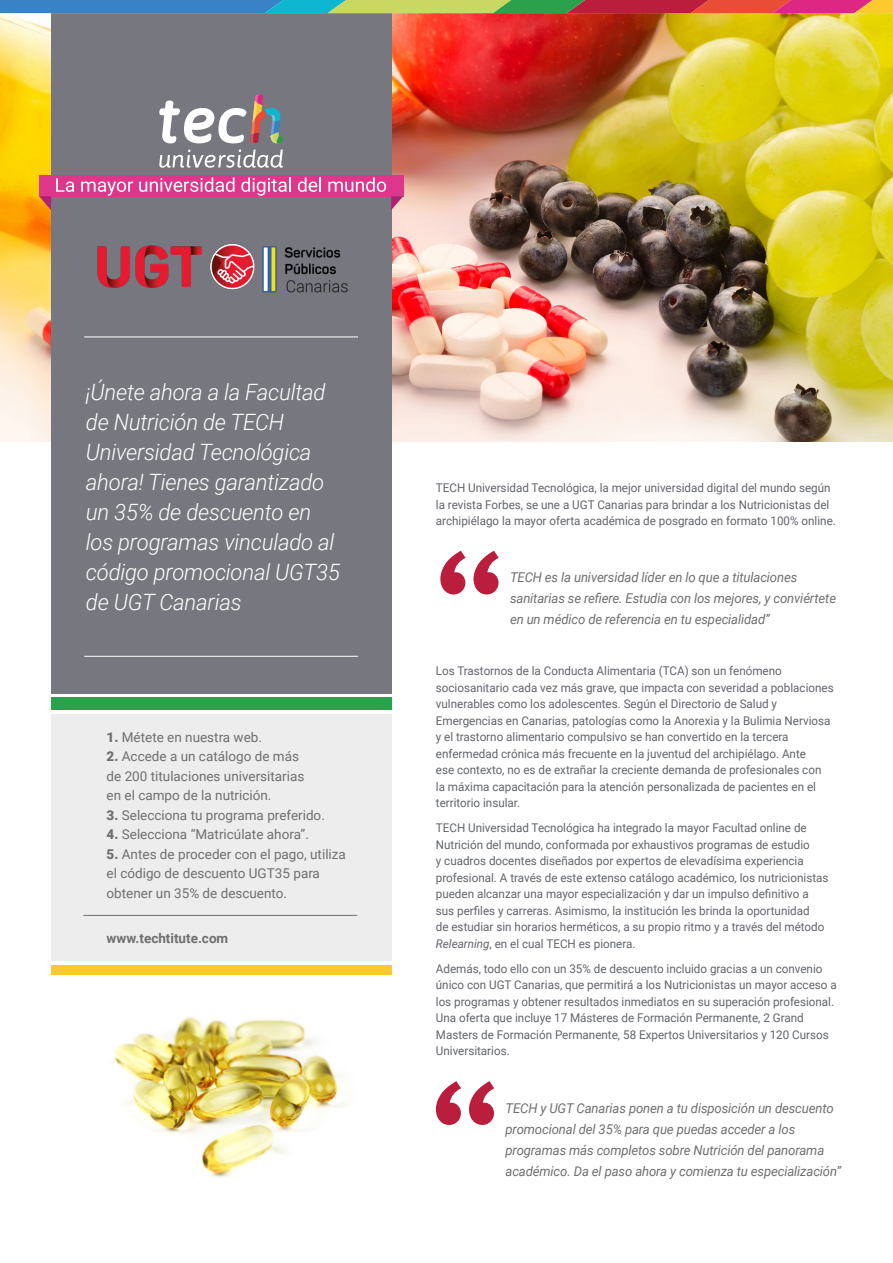
<style>
.page{position:relative;width:893px;height:1263px;background:#fff}
.page>*{position:absolute;margin:0;border:0;box-sizing:border-box;transform-origin:0 0}
.t1{font:italic 300 22.5px/30px "Roboto";letter-spacing:-.01em;color:#fff}
.t2{font:italic 13.5px/21px "Roboto";letter-spacing:-.01em;color:#706f6f}
.t3{font:13.5px/19.5px "Roboto";color:#706f6f}
.t4{font:700 13.5px "Roboto";color:#706f6f}
.t5{font:12px/16.5px "Roboto";color:#61646a}
.s1{font-weight:900}
.s2{font-style:italic}
</style>
<div class="page">
<img style="left:0;top:13px;width:893px;height:428px">
<img style="left:114px;top:1016px;width:229px;height:162px">
<div style="left:51px;top:0;width:340px;height:693px;background:#76777f"></div>
<svg style="left:0;top:0;width:893px;height:13px;background:#86807e"></svg>
<hr style="left:84px;top:337px;width:274px;height:1px;background:#fff">
<hr style="left:84px;top:656px;width:274px;height:1px;background:#fff">
<div style="left:51px;top:697px;width:340px;height:13px;background:#2ca14b"></div>
<div style="left:51px;top:714px;width:340px;height:246px;background:#ededed"></div>
<div style="left:51px;top:965px;width:340px;height:10px;background:#fcc92f"></div>
<svg style="left:159px;top:94px;width:124px;height:50px"></svg>
<svg style="left:159px;top:150px;width:124px;height:18px"></svg>
<div style="left:39px;top:175px;width:364px;height:21px;background:#de368a"></div>
<svg style="left:39px;top:178px;width:35px;height:32px"></svg>
<svg style="left:81px;top:182px;width:52px;height:14px"></svg>
<svg style="left:139px;top:177px;width:96px;height:15px"></svg>
<svg style="left:241px;top:177px;width:50px;height:19px"></svg>
<svg style="left:298px;top:177px;width:23px;height:15px"></svg>
<svg style="left:328px;top:177px;width:75px;height:33px"></svg>
<svg style="left:440px;top:551px;width:59px;height:43px"></svg>
<svg style="left:436px;top:1081px;width:58px;height:44px"></svg>
<hr style="left:83px;top:915px;width:274px;height:1px;background:#706f6f">
<img style="left:44px;top:236px;width:358px;height:70px">
<h1 class="t1" style="left:86px;top:376px;width:256px">¡Únete ahora a la Facultad de Nutrición de TECH<br>Universidad Tecnológica ahora! Tienes garantizado un 35% de descuento en los programas vinculado al código promocional UGT35 de UGT Canarias</h1>
<p class="t3" style="left:107px;top:727px;width:157px"><span class="s1">1.</span> Métete en nuestra web.</p>
<p class="t3" style="left:107px;top:746px;width:199px"><span class="s1">2.</span> Accede a un catálogo de más de 200 titulaciones universitarias en el campo de la nutrición.</p>
<p class="t3" style="left:107px;top:805px;width:220px"><span class="s1">3.</span> Selecciona tu programa preferido.</p>
<p class="t3" style="left:107px;top:824px;width:204px"><span class="s1">4.</span> Selecciona “Matricúlate ahora”.</p>
<p class="t3" style="left:107px;top:844px;width:241px"><span class="s1">5.</span> Antes de proceder con el pago, utiliza el código de descuento UGT35 para obtener un 35% de descuento.</p>
<p class="t4" style="left:107px;top:929px;width:123px">www.techtitute.com</p>
<p class="t5" style="left:436px;top:479px;width:402px">TECH Universidad Tecnológica, la mejor universidad digital del mundo según la revista Forbes, se une a UGT Canarias para brindar a los Nutricionistas del archipiélago la mayor oferta académica de posgrado en formato 100% online.</p>
<p class="t2" style="left:510px;top:566px;width:328px">TECH es la universidad líder en lo que a titulaciones sanitarias se refiere. Estudia con los mejores, y conviértete en un médico de referencia en tu especialidad”</p>
<p class="t5" style="left:436px;top:662px;width:399px">Los Trastornos de la Conducta Alimentaria (TCA) son un fenómeno sociosanitario cada vez más grave, que impacta con severidad a poblaciones vulnerables como los adolescentes. Según el Directorio de Salud y Emergencias en Canarias, patologías como la Anorexia y la Bulimia Nerviosa y el trastorno alimentario compulsivo se han convertido en la tercera enfermedad crónica más frecuente en la juventud del archipiélago. Ante<br>ese contexto, no es de extrañar la creciente demanda de profesionales con<br>la máxima capacitación para la atención personalizada de pacientes en el territorio insular.</p>
<p class="t5" style="left:436px;top:819px;width:394px">TECH Universidad Tecnológica ha integrado la mayor Facultad online de Nutrición del mundo, conformada por exhaustivos programas de estudio<br>y cuadros docentes diseñados por expertos de elevadísima experiencia profesional. A través de este extenso catálogo académico, los nutricionistas pueden alcanzar una mayor especialización y dar un impulso definitivo a sus perfiles y carreras. Asimismo, la institución les brinda la oportunidad<br>de estudiar sin horarios herméticos, a su propio ritmo y a través del método <span class="s2">Relearning</span>, en el cual TECH es pionera.</p>
<p class="t5" style="left:436px;top:960px;width:402px">Además, todo ello con un 35% de descuento incluido gracias a un convenio único con UGT Canarias, que permitirá a los Nutricionistas un mayor acceso a los programas y obtener resultados inmediatos en su superación profesional.<br>Una oferta que incluye 17 Másteres de Formación Permanente, 2 Grand Masters de Formación Permanente, 58 Expertos Universitarios y 120 Cursos Universitarios.</p>
<p class="t2" style="left:505px;top:1097px;width:337px">TECH y UGT Canarias ponen a tu disposición un descuento promocional del 35% para que puedas acceder a los programas más completos sobre Nutrición del panorama académico. Da el paso ahora y comienza tu especialización”</p>
</div>
